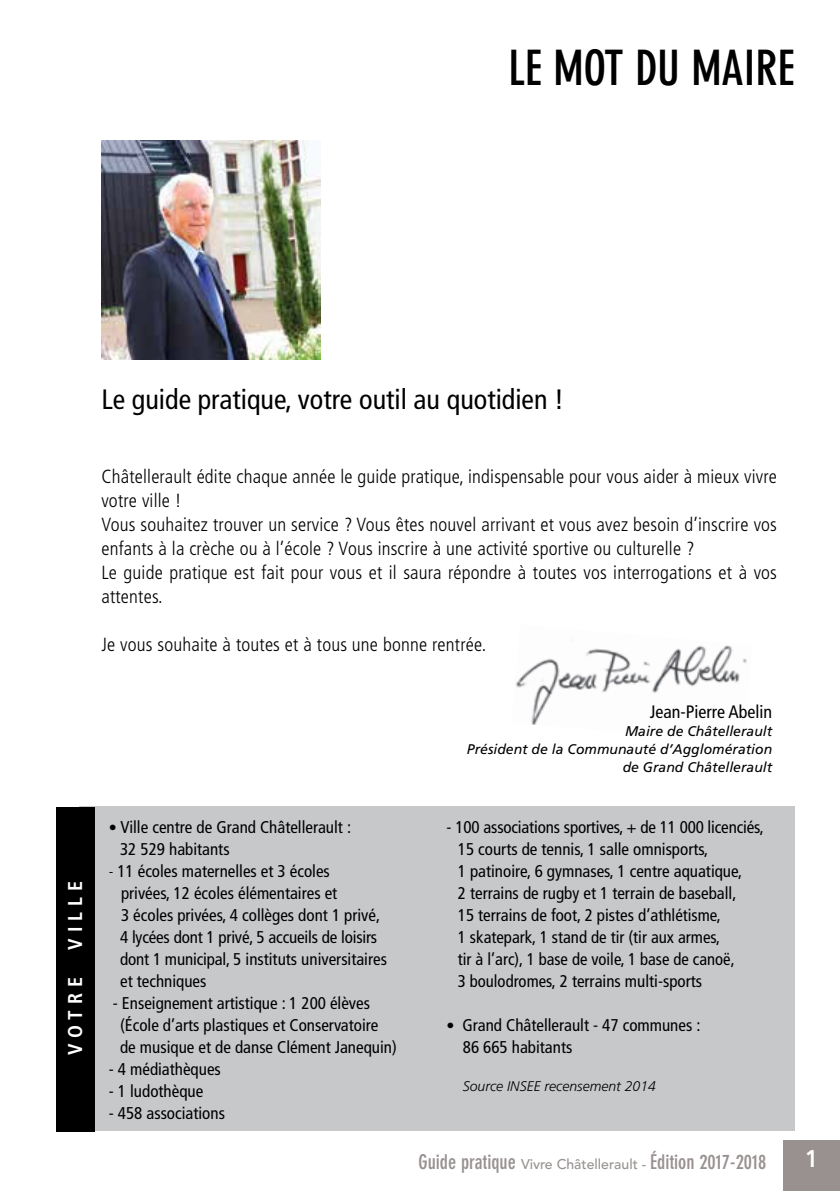
<style>
.page{position:relative;width:840px;height:1191px;background:#fff}
.page>*{position:absolute;margin:0;border:0;box-sizing:border-box;transform-origin:0 0}
.t1{font:700 condensed 48px "DIN Neuzeit Grotesk";color:#000}
.t2{font:condensed 28px "Frutiger";color:#000}
.t3{font:600 24px "Avenir Next Condensed";color:#fff}
.t4{font:700 condensed 20px "DIN Neuzeit Grotesk";color:#989190}
.t5{font:700 condensed 20px "Frutiger";letter-spacing:.3em;color:#fff}
.t6{font:300 condensed 19px/24px "Frutiger";letter-spacing:.01em;color:#000}
.t7{font:condensed 18px "Frutiger";color:#000}
.t8{font:condensed 17px/22px "Frutiger";color:#000}
.t9{font:italic 14px/18px "Frutiger";color:#000;text-align:right}
.t10{font:italic 300 14px "Frutiger";color:#000}
.s1{font-weight:300;font-size:16px}
.s2{font-family:"Avenir";font-weight:500;font-stretch:normal;font-size:14px}
</style>
<div class="page">
<div style="left:782px;top:1140px;width:57px;height:51px;background:#989190"></div>
<div style="left:79px;top:806px;width:715px;height:325px;background:#c7c8ca"></div>
<div style="left:57px;top:806px;width:38px;height:325px;background:#000"></div>
<img style="left:101px;top:140px;width:219px;height:219px">
<img style="left:515px;top:645px;width:232px;height:80px">
<h1 class="t1" style="left:508px;top:40px;width:288px">LE MOT DU MAIRE</h1>
<h2 class="t2" style="left:101px;top:383px;width:464px">Le guide pratique, votre outil au quotidien !</h2>
<p class="t6" style="left:101px;top:465px;width:676px">Châtellerault édite chaque année le guide pratique, indispensable pour vous aider à mieux vivre votre ville !<br>Vous souhaitez trouver un service ? Vous êtes nouvel arrivant et vous avez besoin d’inscrire vos enfants à la crèche ou à l’école ? Vous inscrire à une activité sportive ou culturelle ?<br>Le guide pratique est fait pour vous et il saura répondre à toutes vos interrogations et à vos attentes.</p>
<p class="t6" style="left:101px;top:633px;width:386px">Je vous souhaite à toutes et à tous une bonne rentrée.</p>
<p class="t5" style="left:63px;top:949px;width:70px;rotate:-90deg">ville</p>
<p class="t5" style="left:63px;top:1055px;width:79px;rotate:-90deg">Votre</p>
<p class="t8" style="left:120px;top:816px;width:232px;text-indent:-11px"><span class="s1">•</span> Ville centre de Grand Châtellerault :<br>32 529 habitants</p>
<p class="t8" style="left:120px;top:860px;width:268px;text-indent:-11px"><span class="s1">-</span> 11 écoles maternelles et 3 écoles<br>privées, 12 écoles élémentaires et<br>3 écoles privées, 4 collèges dont 1 privé, 4 lycées dont 1 privé, 5 accueils de loisirs dont 1 municipal, 5 instituts universitaires et techniques</p>
<p class="t8" style="left:120px;top:992px;width:278px;text-indent:-7px">- Enseignement artistique : 1 200 élèves (École d’arts plastiques et Conservatoire de musique et de danse Clément Janequin)</p>
<p class="t8" style="left:109px;top:1058px;width:113px">- 4 médiathèques</p>
<p class="t8" style="left:109px;top:1080px;width:96px">- 1 ludothèque</p>
<p class="t8" style="left:109px;top:1102px;width:118px">- 458 associations</p>
<p class="t7" style="left:649px;top:701px;width:124px">Jean-Pierre Abelin</p>
<p class="t9" style="left:466px;top:722px;width:306px">Maire de Châtellerault<br>Président de la Communauté d’Agglomération de Grand Châtellerault</p>
<p class="t8" style="left:457px;top:816px;width:307px;text-indent:-11px">- 100 associations sportives, + de 11 000 licenciés, 15 courts de tennis, 1 salle omnisports,<br>1 patinoire, 6 gymnases, 1 centre aquatique,<br>2 terrains de rugby et 1 terrain de baseball,<br>15 terrains de foot, 2 pistes d’athlétisme,<br>1 skatepark, 1 stand de tir (tir aux armes,<br>tir à l’arc), 1 base de voile, 1 base de canoë,<br>3 boulodromes, 2 terrains multi-sports</p>
<p class="t8" style="left:462px;top:1014px;width:239px;text-indent:-16px"><span class="s1">•</span> Grand Châtellerault - 47 communes :<br>86 665 habitants</p>
<p class="t10" style="left:462px;top:1078px;width:194px">Source INSEE recensement 2014</p>
<p class="t4" style="left:418px;top:1150px;width:349px">Guide pratique <span class="s2">Vivre Châtellerault -</span> Édition 2017-2018</p>
<h3 class="t3" style="left:805px;top:1137px;width:13px">1</h3>
</div>
